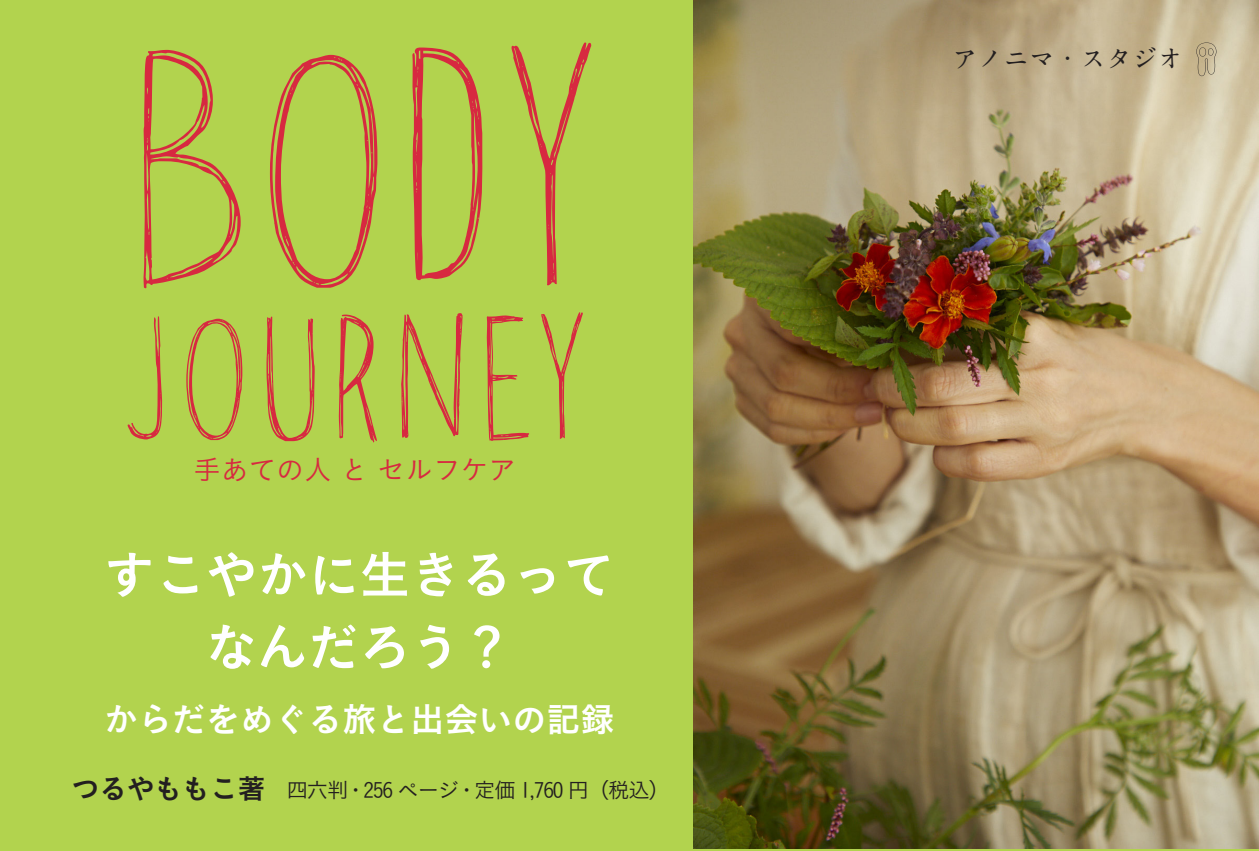
<style>
.page{position:relative;width:1259px;height:851px;background:#fff}
.page>*{position:absolute;margin:0;border:0;box-sizing:border-box;transform-origin:0 0}
.t1{font:51px/72.3px "Koburina Go Std N W6";color:#fff;text-align:center}
.t2{font:33.9px "Koburina Go Std N W6";color:#fff}
.t3{font:27.6px "Koburina Go Std N W3";color:#d72940}
.t4{font:27.6px "Koburina Go Std N W6";color:#231f20}
.t5{font:700 25.8px "A1 Mincho Std";color:#231f20}
.t6{font:21.3px "Koburina Go Std N W3";letter-spacing:-.05em;color:#231f20}
</style>
<div class="page">
<div style="left:0;top:0;width:1259px;height:850px;background:#b2d34e"></div>
<img style="left:693px;top:0;width:566px;height:848px">
<svg style="left:143px;top:50px;width:98px;height:238px"></svg>
<svg style="left:270px;top:55px;width:107px;height:233px"></svg>
<svg style="left:412px;top:48px;width:71px;height:232px"></svg>
<svg style="left:511px;top:43px;width:80px;height:242px"></svg>
<svg style="left:128px;top:316px;width:34px;height:123px"></svg>
<svg style="left:186px;top:318px;width:56px;height:122px"></svg>
<svg style="left:266px;top:316px;width:49px;height:125px"></svg>
<svg style="left:339px;top:314px;width:38px;height:128px"></svg>
<svg style="left:401px;top:313px;width:61px;height:125px"></svg>
<svg style="left:487px;top:315px;width:42px;height:126px"></svg>
<svg style="left:541px;top:312px;width:42px;height:127px"></svg>
<svg style="left:1196px;top:43px;width:20px;height:33px"></svg>
<p class="t3" style="left:193px;top:449px;width:324px">手あての人とセルフケア</p>
<h1 class="t1" style="left:104px;top:539px;width:512px">すこやかに生きるってなんだろう?</h1>
<h2 class="t2" style="left:104px;top:693px;width:512px">からだをめぐる旅と出会いの記録</h2>
<p class="t4" style="left:72px;top:767px;width:195px">つるやももこ著</p>
<p class="t6" style="left:287px;top:774px;width:385px">四六判・256 ページ・定価 1,760 円（税込(</p>
<p class="t5" style="left:952px;top:38px;width:232px">アノニマ・スタジオ</p>
</div>
